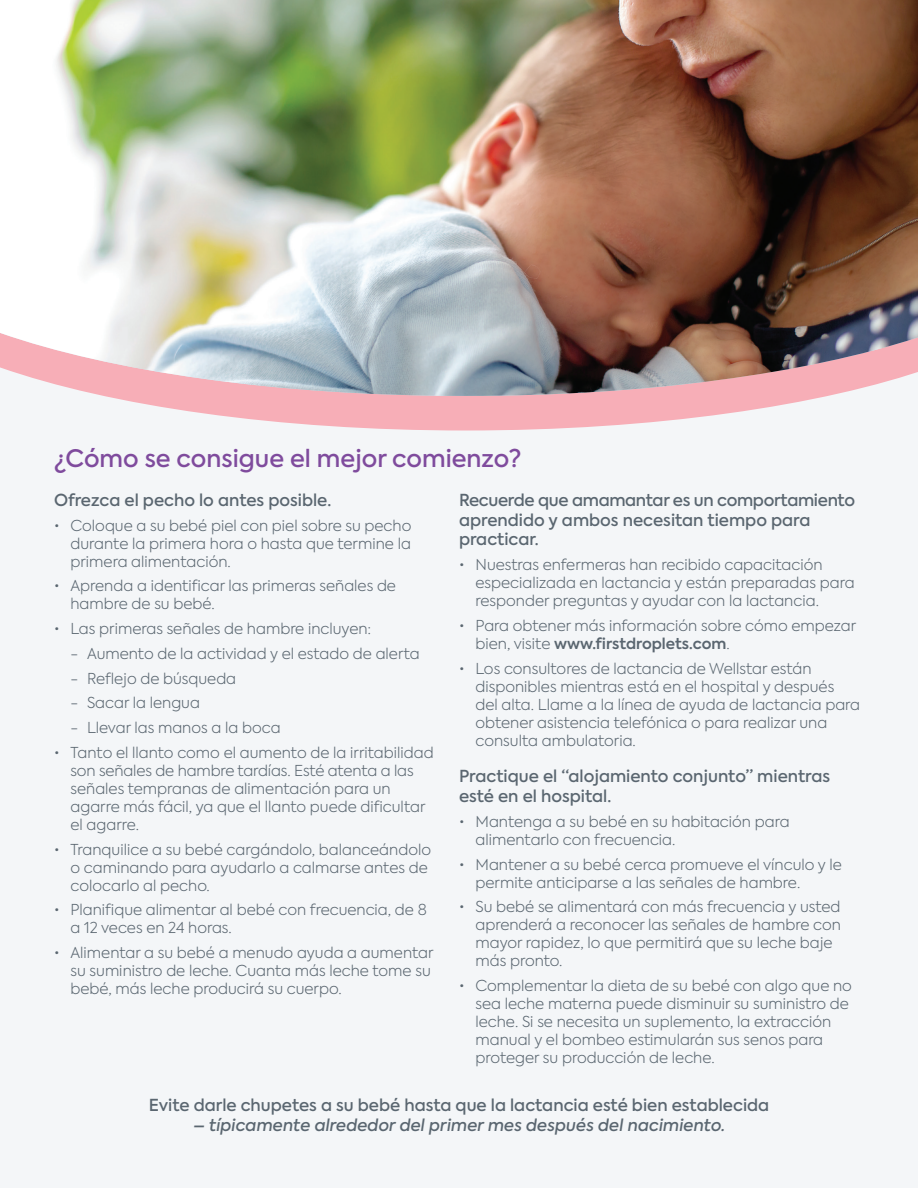
<style>
.page{position:relative;width:918px;height:1188px;background:#fff}
.page>*{position:absolute;margin:0;border:0;box-sizing:border-box;transform-origin:0 0}
.t1{font:500 24px "Axiforma";color:#7f4b9d}
.t2{font:500 16.5px/19.8px "Axiforma";color:#5a6670}
.t3{font:italic 500 16.5px "Axiforma";color:#5a6670}
.t4{font:300 15px/18px "Axiforma";color:#5a6670}
.s1{font-weight:600}
</style>
<div class="page">
<div style="left:0;top:334px;width:918px;height:854px;background:#f4f6f8"></div>
<svg style="left:105px;top:396px;width:722px;height:35px;fill:#f7aeb7"></svg>
<img style="left:0;top:0;width:918px;height:396px">
<h1 class="t1" style="left:54px;top:443px;width:469px">¿Cómo se consigue el mejor comienzo?</h1>
<p class="t2" style="left:459px;top:490px;width:398px">Recuerde que amamantar es un comportamiento aprendido y ambos necesitan tiempo para practicar.</p>
<p class="t4" style="left:476px;top:556px;width:381px;text-indent:-16px">• Nuestras enfermeras han recibido capacitación especializada en lactancia y están preparadas para responder preguntas y ayudar con la lactancia.</p>
<p class="t4" style="left:476px;top:616px;width:382px;text-indent:-16px">• Para obtener más información sobre cómo empezar bien, visite <span class="s1">www.firstdroplets.com</span>.</p>
<p class="t4" style="left:476px;top:659px;width:386px;text-indent:-16px">• Los consultores de lactancia de Wellstar están disponibles mientras está en el hospital y después del alta. Llame a la línea de ayuda de lactancia para obtener asistencia telefónica o para realizar una consulta ambulatoria.</p>
<p class="t2" style="left:459px;top:767px;width:373px">Practique el “alojamiento conjunto” mientras esté en el hospital.</p>
<p class="t4" style="left:476px;top:812px;width:316px;text-indent:-16px">• Mantenga a su bebé en su habitación para alimentarlo con frecuencia.</p>
<p class="t4" style="left:476px;top:855px;width:368px;text-indent:-16px">• Mantener a su bebé cerca promueve el vínculo y le permite anticiparse a las señales de hambre.</p>
<p class="t4" style="left:476px;top:898px;width:367px;text-indent:-16px">• Su bebé se alimentará con más frecuencia y usted aprenderá a reconocer las señales de hambre con mayor rapidez, lo que permitirá que su leche baje más pronto.</p>
<p class="t4" style="left:476px;top:977px;width:378px;text-indent:-16px">• Complementar la dieta de su bebé con algo que no sea leche materna puede disminuir su suministro de leche. Si se necesita un suplemento, la extracción manual y el bombeo estimularán sus senos para proteger su producción de leche.</p>
<p class="t2" style="left:149px;top:1095px;width:622px">Evite darle chupetes a su bebé hasta que la lactancia esté bien establecida</p>
<p class="t3" style="left:193px;top:1114px;width:533px">– típicamente alrededor del primer mes después del nacimiento.</p>
<p class="t2" style="left:54px;top:490px;width:279px">Ofrezca el pecho lo antes posible.</p>
<p class="t4" style="left:70px;top:516px;width:342px;text-align:justify;text-indent:-16px">• Coloque a su bebé piel con piel sobre su pecho durante la primera hora o hasta que termine la primera alimentación.</p>
<p class="t4" style="left:70px;top:577px;width:327px;text-indent:-16px">• Aprenda a identificar las primeras señales de hambre de su bebé.</p>
<p class="t4" style="left:54px;top:620px;width:319px">• Las primeras señales de hambre incluyen:</p>
<p class="t4" style="left:70px;top:644px;width:351px">- Aumento de la actividad y el estado de alerta</p>
<p class="t4" style="left:70px;top:669px;width:167px">- Reflejo de búsqueda</p>
<p class="t4" style="left:70px;top:694px;width:131px">- Sacar la lengua</p>
<p class="t4" style="left:70px;top:719px;width:212px">- Llevar las manos a la boca</p>
<p class="t4" style="left:70px;top:743px;width:365px;text-indent:-16px">• Tanto el llanto como el aumento de la irritabilidad son señales de hambre tardías. Esté atenta a las señales tempranas de alimentación para un agarre más fácil, ya que el llanto puede dificultar el agarre.</p>
<p class="t4" style="left:70px;top:840px;width:362px;text-indent:-16px">• Tranquilice a su bebé cargándolo, balanceándolo o caminando para ayudarlo a calmarse antes de colocarlo al pecho.</p>
<p class="t4" style="left:70px;top:901px;width:358px;text-indent:-16px">• Planifique alimentar al bebé con frecuencia, de 8 a 12 veces en 24 horas.</p>
<p class="t4" style="left:70px;top:944px;width:365px;text-indent:-16px">• Alimentar a su bebé a menudo ayuda a aumentar su suministro de leche. Cuanta más leche tome su bebé, más leche producirá su cuerpo.</p>
</div>
